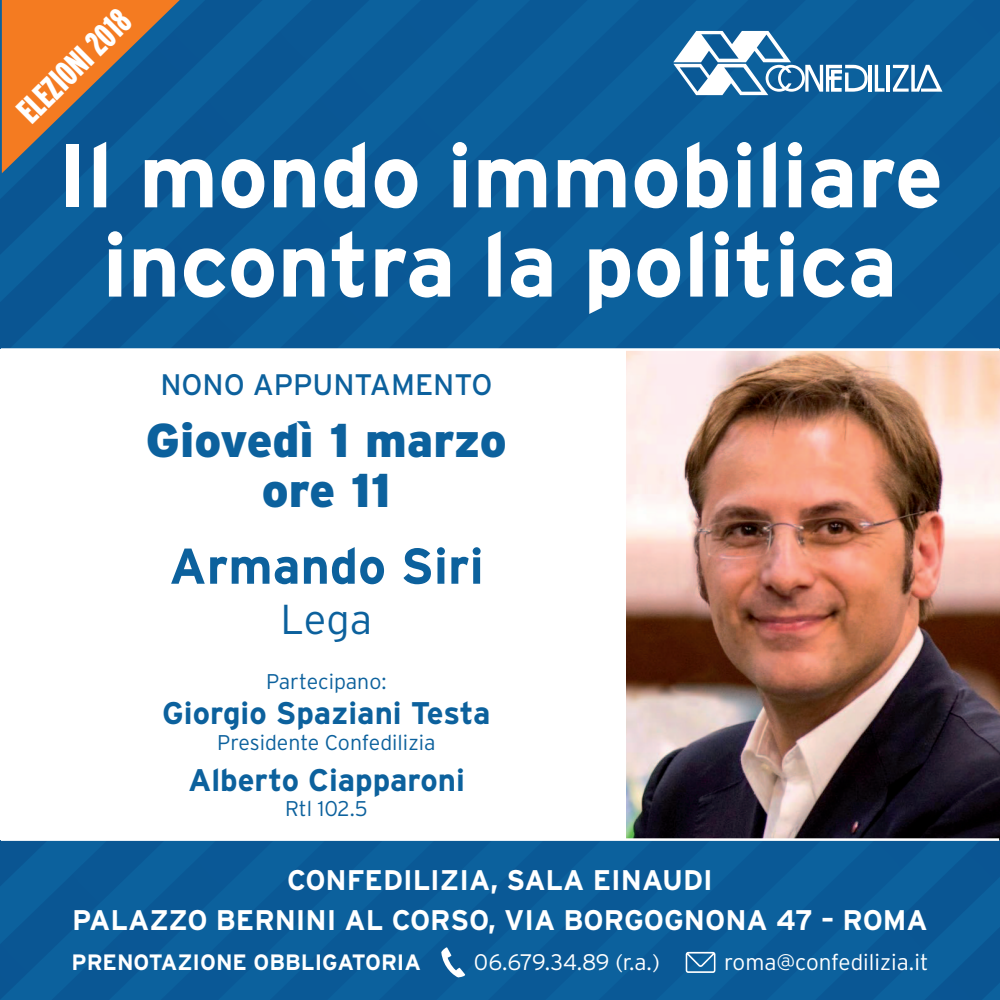
<style>
.page{position:relative;width:1000px;height:1000px;background:#fff}
.page>*{position:absolute;margin:0;border:0;box-sizing:border-box;transform-origin:0 0}
.t1{font:700 90px/89.2px "Interstate";color:#fff;text-align:center}
.t2{font:700 50.25px "Interstate";color:#0c619d}
.t3{font:900 47.38px/49.4px "Interstate";color:#0c619d;text-align:center}
.t4{font:300 41.75px "Interstate";color:#0c619d}
.t5{font:900 extra-condensed 35.25px "Interstate";color:#fff}
.t6{font:700 31.25px "Interstate";color:#0c619d}
.t7{font:29.62px "Interstate";color:#0c619d}
.t8{font:700 28.38px/40.1px "Interstate";color:#fff;text-align:center}
.t9{font:300 22.5px "Interstate";color:#fff}
.t10{font:700 22.25px "Interstate";color:#fff}
.t11{font:300 21.25px "Interstate";color:#0c619d}
</style>
<div class="page">
<div style="left:0;top:0;width:1000px;height:66px;background:#0a5996"></div>
<div style="left:0;top:66px;width:1000px;height:138px;background:#0a5996"></div>
<div style="left:0;top:204px;width:1000px;height:27px;background:#0a5996"></div>
<div style="left:0;top:231px;width:1000px;height:50px;background:#0a5996"></div>
<div style="left:0;top:281px;width:1000px;height:340px;background:#0a5996"></div>
<div style="left:0;top:760px;width:1000px;height:240px;background:#0a5996"></div>
<hr style="left:868px;top:65px;width:3px;height:27px;background:#fff">
<svg style="left:875px;top:65px;width:10px;height:27px"></svg>
<hr style="left:887px;top:65px;width:3px;height:27px;background:#fff">
<svg style="left:893px;top:65px;width:49px;height:27px"></svg>
<svg style="left:673px;top:31px;width:195px;height:64px"></svg>
<svg style="left:686px;top:952px;width:29px;height:21px"></svg>
<svg style="left:441px;top:947px;width:24px;height:30px"></svg>
<img style="left:625px;top:351px;width:374px;height:487px">
<div style="left:0;top:350px;width:625px;height:490px;background:#fff"></div>
<svg style="left:2px;top:0;width:178px;height:173px;background:#7f6a5c"></svg>
<hr style="left:1px;top:838px;width:998px;height:3px;background:#fff">
<hr style="left:1px;top:348px;width:998px;height:3px;background:#fff">
<p class="t5" style="left:9px;top:103px;width:145px;rotate:-45deg">ELEZIONI 2018</p>
<h1 class="t1" style="left:57px;top:130px;width:888px">Il mondo immobiliare incontra la politica</h1>
<p class="t7" style="left:160px;top:367px;width:334px">NONO APPUNTAMENTO</p>
<h3 class="t3" style="left:146px;top:415px;width:362px">Giovedì 1 marzo ore 11</h3>
<h2 class="t2" style="left:169px;top:538px;width:316px">Armando Siri</h2>
<h3 class="t4" style="left:280px;top:596px;width:93px">Lega</h3>
<p class="t11" style="left:266px;top:669px;width:122px">Partecipano:</p>
<p class="t6" style="left:162px;top:696px;width:330px">Giorgio Spaziani Testa</p>
<p class="t11" style="left:217px;top:731px;width:220px">Presidente Confedilizia</p>
<p class="t6" style="left:188px;top:762px;width:278px">Alberto Ciapparoni</p>
<p class="t11" style="left:285px;top:797px;width:84px">Rtl 102.5</p>
<p class="t8" style="left:72px;top:860px;width:857px">CONFEDILIZIA, SALA EINAUDI<br>PALAZZO BERNINI AL CORSO, VIA BORGOGNONA 47 – ROMA</p>
<p class="t10" style="left:72px;top:950px;width:351px">PRENOTAZIONE OBBLIGATORIA</p>
<p class="t9" style="left:474px;top:950px;width:187px">06.679.34.89 (r.a.)</p>
<p class="t9" style="left:724px;top:950px;width:206px">roma@confedilizia.it</p>
</div>
